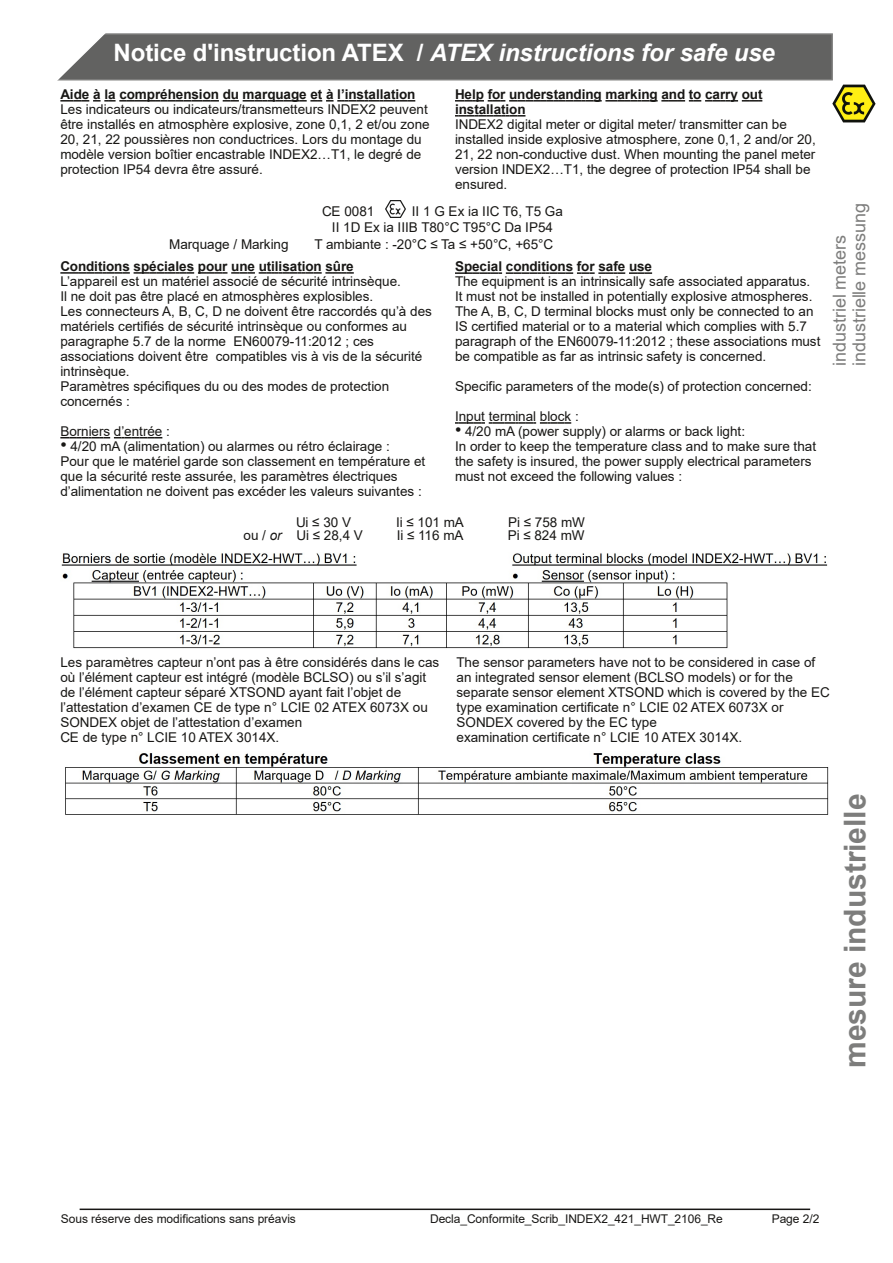
<style>
.page{position:relative;width:893px;height:1263px;background:#fff}
.page>*{position:absolute;margin:0;border:0;box-sizing:border-box;transform-origin:0 0}
.t1{font:700 30px "Arial";color:#7d7d7c}
.t2{font:italic 700 24px "Arial";letter-spacing:-.005em;color:#fff}
.t3{font:18px "Arial";letter-spacing:-.005em;color:#7d7d7c}
.t4{font:13.5px/15px "Arial";color:#181715}
.t5{font:700 13.5px/15px "Arial";color:#181715}
.t6{font:12px "Arial";letter-spacing:-.005em;color:#181715}
.s1{font-style:normal}
.s2{font-size:18px}
.s3{font-style:italic}
</style>
<div class="page">
<hr style="left:80px;top:1208px;width:730px;height:2px;background:#181715">
<img style="left:833px;top:84px;width:43px;height:39px">
<div style="left:58px;top:34px;width:774px;height:46px;background:#626261"></div>
<div style="left:57px;top:33px;width:776px;height:47px;border:2px solid #7d7d7c"></div>
<svg style="left:57px;top:33px;width:51px;height:48px"></svg>
<svg style="left:60px;top:100px;width:355px;height:2px"></svg>
<svg style="left:455px;top:100px;width:307px;height:2px"></svg>
<svg style="left:455px;top:115px;width:70px;height:2px"></svg>
<img style="left:386px;top:201px;width:19px;height:17px">
<svg style="left:60px;top:272px;width:294px;height:2px"></svg>
<svg style="left:60px;top:437px;width:102px;height:1px"></svg>
<svg style="left:455px;top:272px;width:197px;height:2px"></svg>
<svg style="left:455px;top:422px;width:116px;height:2px"></svg>
<img style="left:65px;top:753px;width:764px;height:62px">
<img style="left:61px;top:553px;width:767px;height:96px">
<h2 class="t2" style="left:114px;top:40px;width:663px"><span class="s1">Notice d'instruction ATEX /</span> ATEX instructions for safe use</h2>
<p class="t5" style="left:60px;top:86px;width:357px">Aide à la compréhension du marquage et à l’installation</p>
<p class="t4" style="left:60px;top:101px;width:371px">Les indicateurs ou indicateurs/transmetteurs INDEX2 peuvent être installés en atmosphère explosive, zone 0,1, 2 et/ou zone 20, 21, 22 poussières non conductrices. Lors du montage du modèle version boîtier encastrable INDEX2…T1, le degré de protection IP54 devra être assuré.</p>
<p class="t5" style="left:455px;top:86px;width:309px">Help for understanding marking and to carry out installation</p>
<p class="t4" style="left:455px;top:116px;width:362px">INDEX2 digital meter or digital meter/ transmitter can be installed inside explosive atmosphere, zone 0,1, 2 and/or 20, 21, 22 non-conductive dust. When mounting the panel meter version INDEX2…T1, the degree of protection IP54 shall be ensured.</p>
<p class="t4" style="left:322px;top:203px;width:54px">CE 0081</p>
<p class="t4" style="left:332px;top:203px;width:233px;line-height:16.5px;text-indent:80px">II 1 G Ex ia IIC T6, T5 Ga<br>II 1D Ex ia IIIB T80°C T95°C Da IP54</p>
<p class="t4" style="left:169px;top:236px;width:121px">Marquage / Marking</p>
<p class="t4" style="left:314px;top:236px;width:240px">T ambiante : -20°C ≤ Ta ≤ +50°C, +65°C</p>
<p class="t5" style="left:60px;top:259px;width:295px">Conditions spéciales pour une utilisation sûre</p>
<p class="t4" style="left:60px;top:274px;width:373px">L’appareil est un matériel associé de sécurité intrinsèque.<br>Il ne doit pas être placé en atmosphères explosibles.<br>Les connecteurs A, B, C, D ne doivent être raccordés qu’à des matériels certifiés de sécurité intrinsèque ou conformes au paragraphe 5.7 de la norme EN60079-11:2012 ; ces associations doivent être compatibles vis à vis de la sécurité intrinsèque.<br>Paramètres spécifiques du ou des modes de protection concernés :</p>
<p class="t4" style="left:60px;top:424px;width:111px">Borniers d’entrée :</p>
<p class="t4" style="left:60px;top:439px;width:366px"><span class="s2">•</span> 4/20 mA (alimentation) ou alarmes ou rétro éclairage :<br>Pour que le matériel garde son classement en température et que la sécurité reste assurée, les paramètres électriques d’alimentation ne doivent pas excéder les valeurs suivantes :</p>
<p class="t5" style="left:455px;top:259px;width:199px">Special conditions for safe use</p>
<p class="t4" style="left:455px;top:274px;width:367px">The equipment is an intrinsically safe associated apparatus.<br>It must not be installed in potentially explosive atmospheres.<br>The A, B, C, D terminal blocks must only be connected to an IS certified material or to a material which complies with 5.7 paragraph of the EN60079-11:2012 ; these associations must be compatible as far as intrinsic safety is concerned.</p>
<p class="t4" style="left:455px;top:379px;width:358px">Specific parameters of the mode(s) of protection concerned:</p>
<p class="t4" style="left:455px;top:409px;width:125px">Input terminal block :</p>
<p class="t4" style="left:455px;top:424px;width:363px"><span class="s2">•</span> 4/20 mA (power supply) or alarms or back light:<br>In order to keep the temperature class and to make sure that the safety is insured, the power supply electrical parameters must not exceed the following values :</p>
<p class="t4" style="left:296px;top:515px;width:57px">Ui≤30V</p>
<p class="t4" style="left:396px;top:515px;width:69px">Ii ≤ 101 mA</p>
<p class="t4" style="left:508px;top:515px;width:78px">Pi ≤ 758 mW</p>
<p class="t4" style="left:244px;top:528px;width:121px">ou / <span class="s3">or</span> Ui ≤ 28,4 V</p>
<p class="t4" style="left:397px;top:528px;width:68px">Ii ≤ 116 mA</p>
<p class="t4" style="left:508px;top:528px;width:78px">Pi ≤ 824 mW</p>
<h3 class="t3" style="left:849px;top:366px;width:164px;rotate:-90deg">industrielle messung</h3>
<h3 class="t3" style="left:830px;top:366px;width:132px;rotate:-90deg">industriel meters</h3>
<p class="t4" style="left:60px;top:654px;width:380px">Les paramètres capteur n’ont pas à être considérés dans le cas où l’élément capteur est intégré (modèle BCLSO) ou s’il s’agit de l’élément capteur séparé XTSOND ayant fait l’objet de l’attestation d’examen CE de type n° LCIE 02 ATEX 6073X ou SONDEX objet de l’attestation d’examen<br>CE de type n° LCIE 10 ATEX 3014X.</p>
<p class="t4" style="left:456px;top:655px;width:375px">The sensor parameters have not to be considered in case of an integrated sensor element (BCLSO models) or for the separate sensor element XTSOND which is covered by the EC type examination certificate n° LCIE 02 ATEX 6073X or SONDEX covered by the EC type<br>examination certificate n° LCIE 10 ATEX 3014X.</p>
<h1 class="t1" style="left:838px;top:1068px;width:275px;rotate:-90deg">mesure industrielle</h1>
<p class="t6" style="left:61px;top:1212px;width:237px">Sous réserve des modifications sans préavis</p>
<p class="t6" style="left:430px;top:1212px;width:294px">Decla_Conformite_Scrib_INDEX2_421_HWT_2106_Re</p>
<p class="t6" style="left:772px;top:1212px;width:49px">Page 2/2</p>
</div>
